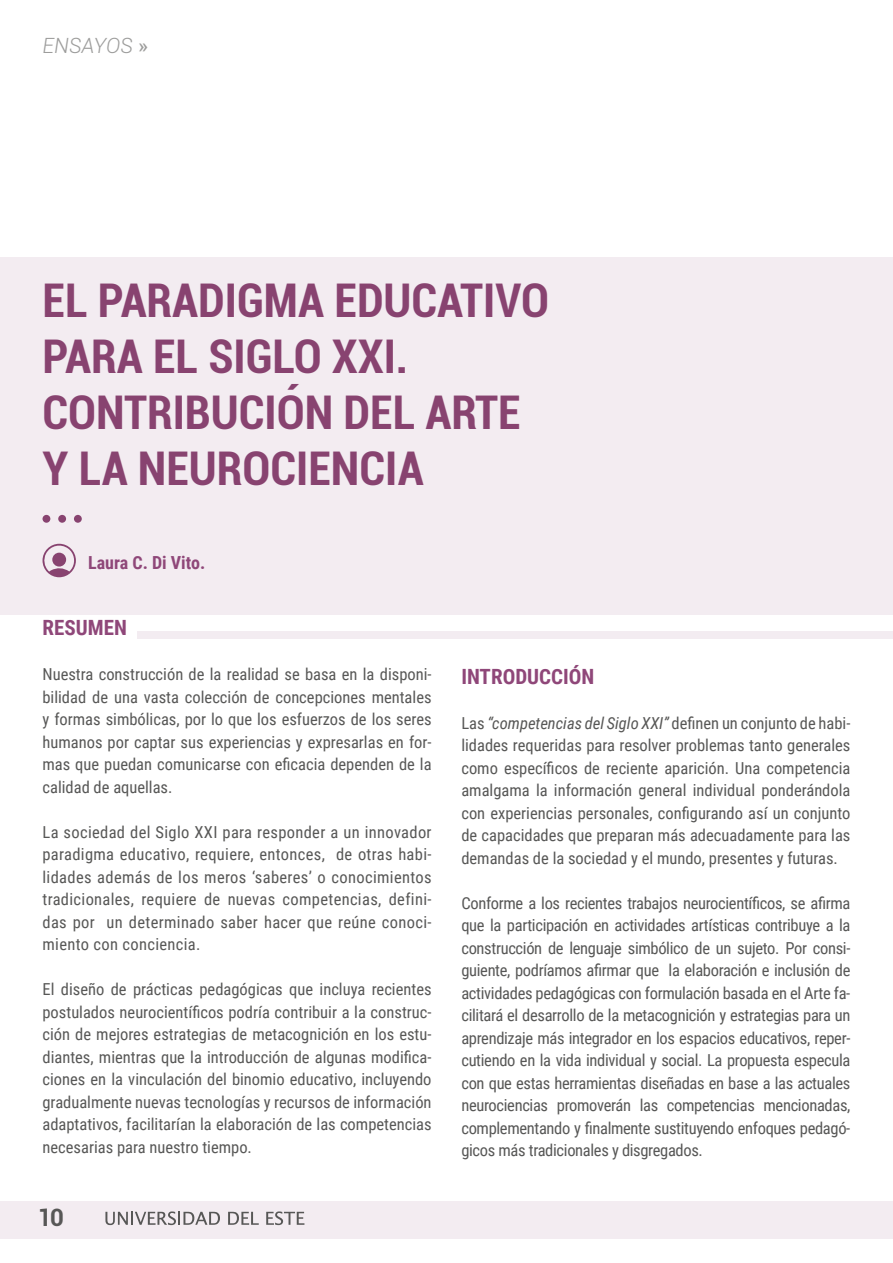
<style>
.page{position:relative;width:893px;height:1263px;background:#fff}
.page>*{position:absolute;margin:0;border:0;box-sizing:border-box;transform-origin:0 0}
.t1{font:700 condensed 46.5px/55.8px "Roboto";color:#884370}
.t2{font:700 24px "Roboto";color:#575756}
.t3{font:700 21px "Roboto Condensed";color:#8f4779}
.t4{font:italic 300 21px "Roboto";color:#9d9d9c}
.t5{font:700 18px "Roboto Condensed";color:#8f4779}
.t6{font:16.5px/22.5px "Roboto Condensed";color:#575756;text-align:justify}
.s1{font-weight:400;font-style:normal}
.s2{font-style:italic}
</style>
<div class="page">
<div style="left:0;top:1201px;width:893px;height:38px;background:#f3ecf1"></div>
<svg style="left:105px;top:1211px;width:115px;height:14px"></svg>
<svg style="left:228px;top:1212px;width:31px;height:13px"></svg>
<svg style="left:266px;top:1211px;width:38px;height:14px"></svg>
<div style="left:0;top:257px;width:893px;height:358px;background:#f3ecf1"></div>
<div style="left:43px;top:515px;width:7px;height:8px;background:#884370;border-radius:50%"></div>
<div style="left:58px;top:515px;width:8px;height:8px;background:#884370;border-radius:50%"></div>
<div style="left:74px;top:515px;width:8px;height:8px;background:#884370;border-radius:50%"></div>
<svg style="left:43px;top:543px;width:33px;height:34px"></svg>
<div style="left:52px;top:553px;width:14px;height:13px;background:#884370;border-radius:50%"></div>
<div style="left:137px;top:631px;width:756px;height:8px;background:#f3ecf1"></div>
<p class="t4" style="left:43px;top:31px;width:107px">ENSAYOS <span class="s1">»</span></p>
<h1 class="t1" style="left:43px;top:271px;width:508px">EL PARADIGMA EDUCATIVO<br>PARA EL SIGLO XXI.<br>CONTRIBUCIÓN DEL ARTE<br>Y LA NEUROCIENCIA</h1>
<p class="t5" style="left:88px;top:550px;width:119px">Laura C. Di Vito.</p>
<p class="t3" style="left:43px;top:613px;width:86px">RESUMEN</p>
<p class="t6" style="left:43px;top:662px;width:391px">Nuestra construcción de la realidad se basa en la disponi&shy;bilidad de una vasta colección de concepciones mentales y formas simbólicas, por lo que los esfuerzos de los seres humanos por captar sus experiencias y expresarlas en for&shy;mas que puedan comunicarse con eficacia dependen de la calidad de aquellas.</p>
<p class="t6" style="left:43px;top:820px;width:391px">La sociedad del Siglo XXI para responder a un innovador paradigma educativo, requiere, entonces, de otras habi&shy;lidades además de los meros ‘saberes’ o conocimientos tradicionales, requiere de nuevas competencias, defini&shy;das por un determinado saber hacer que reúne conoci&shy;miento con conciencia.</p>
<p class="t6" style="left:43px;top:977px;width:391px">El diseño de prácticas pedagógicas que incluya recientes postulados neurocientíficos podría contribuir a la construc&shy;ción de mejores estrategias de metacognición en los estu&shy;diantes, mientras que la introducción de algunas modifica&shy;ciones en la vinculación del binomio educativo, incluyendo gradualmente nuevas tecnologías y recursos de información adaptativos, facilitarían la elaboración de las competencias necesarias para nuestro tiempo.</p>
<h2 class="t2" style="left:38px;top:1201px;width:28px">10</h2>
<p class="t3" style="left:461px;top:661px;width:134px">INTRODUCCIÓN</p>
<p class="t6" style="left:461px;top:711px;width:391px">Las <span class="s2">“competencias del Siglo XXI”</span> definen un conjunto de habi&shy;lidades requeridas para resolver problemas tanto generales como específicos de reciente aparición. Una competencia amalgama la información general individual ponderándola con experiencias personales, configurando así un conjunto de capacidades que preparan más adecuadamente para las demandas de la sociedad y el mundo, presentes y futuras.</p>
<p class="t6" style="left:461px;top:891px;width:391px">Conforme a los recientes trabajos neurocientíficos, se afirma que la participación en actividades artísticas contribuye a la construcción de lenguaje simbólico de un sujeto. Por consi&shy;guiente, podríamos afirmar que la elaboración e inclusión de actividades pedagógicas con formulación basada en el Arte fa&shy;cilitará el desarrollo de la metacognición y estrategias para un aprendizaje más integrador en los espacios educativos, reper&shy;cutiendo en la vida individual y social. La propuesta especula con que estas herramientas diseñadas en base a las actuales neurociencias promoverán las competencias mencionadas, complementando y finalmente sustituyendo enfoques pedagó&shy;gicos más tradicionales y disgregados.</p>
</div>
